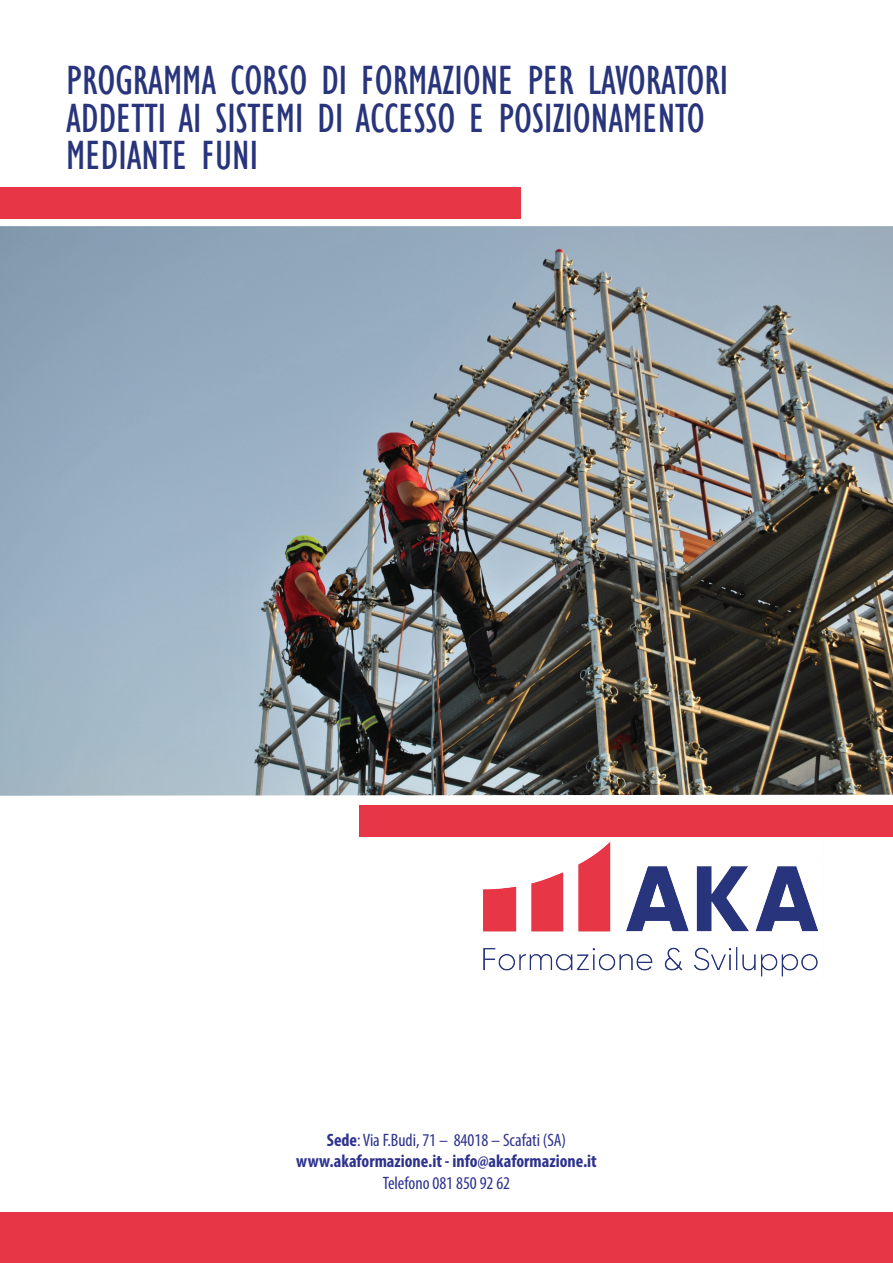
<style>
.page{position:relative;width:893px;height:1263px;background:#fff}
.page>*{position:absolute;margin:0;border:0;box-sizing:border-box;transform-origin:0 0}
.t1{font:condensed 42px/37.5px "Gill Sans";color:#28347b}
.t2{font:700 condensed 18px/21.6px "Myriad Pro";color:#2d328d;text-align:center}
.t3{font:condensed 18px "Myriad Pro";color:#2d328d}
.s1{font-weight:400}
</style>
<div class="page">
<img style="left:483px;top:841px;width:335px;height:136px">
<div style="left:0;top:1212px;width:893px;height:51px;background:#e73645"></div>
<div style="left:359px;top:805px;width:534px;height:32px;background:#e73645"></div>
<div style="left:0;top:187px;width:521px;height:31px;background:#e73645"></div>
<img style="left:0;top:226px;width:893px;height:570px">
<p class="t1" style="left:66px;top:62px;width:663px">PROGRAMMA CORSO DI FORMAZIONE PER LAVORATORI<br>ADDETTI AI SISTEMI DI ACCESSO E POSIZIONAMENTO<br>MEDIANTE FUNI</p>
<p class="t2" style="left:296px;top:1128px;width:302px">Sede<span class="s1">: Via F.Budi, 71 – 84018 – Scafati (SA) </span>www.akaformazione.it - info@akaformazione.it</p>
<p class="t3" style="left:383px;top:1172px;width:129px">Telefono 081 850 92 62</p>
</div>
